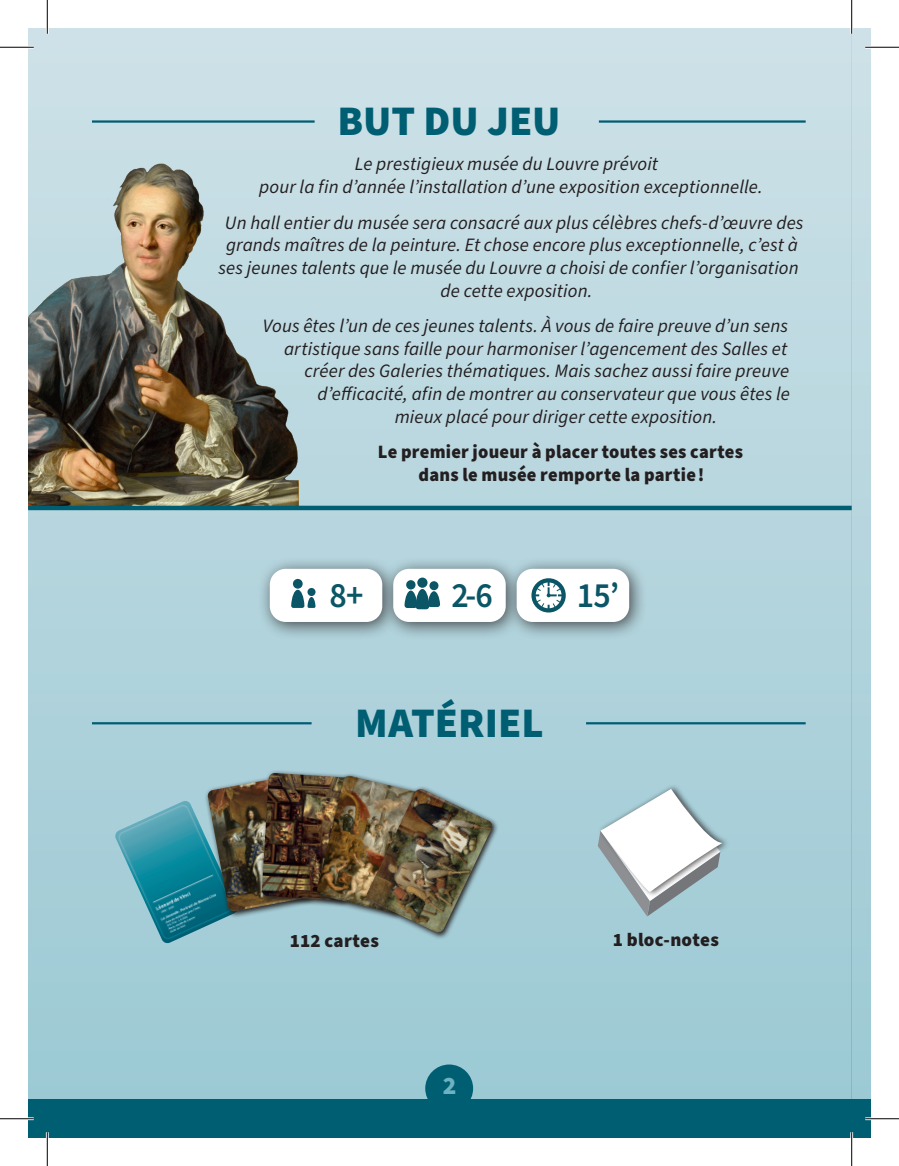
<style>
.page{position:relative;width:899px;height:1166px;background:#fff}
.page>*{position:absolute;margin:0;border:0;box-sizing:border-box;transform-origin:0 0}
.Titre_principal{font:900 42.07px "Source Sans Pro";color:#005e73}
.t1{font:600 35.55px "Source Sans Pro";color:#0a5666;scale:.95 1}
.t2{font:900 25.2px "Source Sans Pro";color:#6eb2c1}
.texte_courant{font:italic 18.9px/22.7px "Source Sans Pro";letter-spacing:.005em;color:#231f20;text-align:center}
.texte_courant-2{font:900 18.9px/22.7px "Source Sans Pro";letter-spacing:.015em;color:#231f20;text-align:center}
</style>
<div class="page">
<div style="left:851px;top:28px;width:19px;height:1110px;background:linear-gradient(to bottom,#cee1e8,#9ac8d3)"></div>
<div style="left:28px;top:28px;width:823px;height:1110px;background:linear-gradient(to bottom,#cee1e8,#9ac8d3)"></div>
<img style="left:114px;top:801px;width:124px;height:143px">
<hr style="left:92px;top:120px;width:222px;height:3px;background:#005e73">
<img style="left:28px;top:109px;width:271px;height:397px">
<hr style="left:28px;top:506px;width:823px;height:4px;background:#005e73">
<svg style="left:204px;top:774px;width:110px;height:145px"></svg>
<img style="left:207px;top:777px;width:105px;height:135px">
<svg style="left:258px;top:770px;width:101px;height:137px"></svg>
<img style="left:261px;top:773px;width:53px;height:127px">
<div style="left:597px;top:783px;width:133px;height:114px;background:#a9d0da"></div>
<svg style="left:597px;top:789px;width:125px;height:127px"></svg>
<svg style="left:314px;top:772px;width:119px;height:148px"></svg>
<img style="left:316px;top:776px;width:110px;height:137px">
<svg style="left:363px;top:786px;width:136px;height:153px;background:#9ebabc"></svg>
<img style="left:366px;top:789px;width:126px;height:144px">
<hr style="left:92px;top:722px;width:219px;height:2px;background:#005e73">
<hr style="left:585px;top:722px;width:220px;height:2px;background:#005e73">
<hr style="left:598px;top:120px;width:207px;height:3px;background:#005e73">
<div style="left:257px;top:556px;width:143px;height:84px;background:#231f20;opacity:.75"></div>
<div style="left:270px;top:569px;width:112px;height:53px;background:#fff;border-radius:16px"></div>
<div style="left:380px;top:556px;width:144px;height:84px;background:#231f20;opacity:.75"></div>
<div style="left:393px;top:569px;width:112px;height:53px;background:#fff;border-radius:16px"></div>
<div style="left:504px;top:556px;width:143px;height:84px;background:#231f20;opacity:.75"></div>
<div style="left:516px;top:569px;width:113px;height:53px;background:#fff;border-radius:16px"></div>
<div style="left:406px;top:580px;width:9px;height:10px;background:#0a5666;border-radius:50%"></div>
<div style="left:417px;top:578px;width:10px;height:10px;background:#0a5666;border-radius:50%"></div>
<div style="left:429px;top:581px;width:9px;height:9px;background:#0a5666;border-radius:50%"></div>
<svg style="left:404px;top:589px;width:36px;height:20px"></svg>
<div style="left:293px;top:579px;width:9px;height:10px;background:#0a5666;border-radius:50%"></div>
<svg style="left:291px;top:590px;width:24px;height:18px"></svg>
<div style="left:531px;top:578px;width:34px;height:35px;border:4px solid #0a5666;border-radius:50%"></div>
<svg style="left:534px;top:582px;width:28px;height:27px"></svg>
<div style="left:28px;top:1100px;width:842px;height:38px;background:#005e73"></div>
<div style="left:425px;top:1065px;width:48px;height:47px;background:#005e73;border-radius:50%"></div>
<hr style="left:0;top:46px;width:34px;height:3px;background:#fff">
<hr style="left:864px;top:46px;width:34px;height:3px;background:#fff">
<hr style="left:0;top:1117px;width:34px;height:3px;background:#fff">
<hr style="left:864px;top:1117px;width:34px;height:3px;background:#fff">
<hr style="left:46px;top:0;width:3px;height:34px;background:#fff">
<hr style="left:46px;top:1132px;width:3px;height:34px;background:#fff">
<hr style="left:849px;top:0;width:3px;height:34px;background:#fff">
<hr style="left:849px;top:1132px;width:3px;height:34px;background:#fff">
<hr style="left:0;top:47px;width:34px;height:1px;background:#000">
<hr style="left:864px;top:47px;width:34px;height:1px;background:#000">
<hr style="left:0;top:1118px;width:34px;height:1px;background:#000">
<hr style="left:864px;top:1118px;width:34px;height:1px;background:#000">
<hr style="left:47px;top:0;width:1px;height:34px;background:#000">
<hr style="left:47px;top:1132px;width:1px;height:34px;background:#000">
<hr style="left:850px;top:0;width:1px;height:34px;background:#000">
<hr style="left:850px;top:1132px;width:1px;height:34px;background:#000">
<p class="Titre_principal" style="left:337px;top:92px;width:224px">BUT DU JEU</p>
<p class="texte_courant" style="left:259px;top:153px;width:505px">Le prestigieux musée du Louvre prévoit<br>pour la fin d’année l’installation d’une exposition exceptionnelle.</p>
<p class="texte_courant" style="left:218px;top:211px;width:586px">Un hall entier du musée sera consacré aux plus célèbres chefs-d’œuvre des grands maîtres de la peinture. Et chose encore plus exceptionnelle, c’est à ses jeunes talents que le musée du Louvre a choisi de confier l’organisation de cette exposition.</p>
<p class="texte_courant" style="left:263px;top:315px;width:526px">Vous êtes l’un de ces jeunes talents. À vous de faire preuve d’un sens</p>
<p class="texte_courant" style="left:284px;top:338px;width:504px">artistique sans faille pour harmoniser l’agencement des Salles et</p>
<p class="texte_courant" style="left:304px;top:360px;width:486px">créer des Galeries thématiques. Mais sachez aussi faire preuve</p>
<p class="texte_courant" style="left:317px;top:383px;width:474px">d’efficacité, afin de montrer au conservateur que vous êtes le</p>
<p class="texte_courant" style="left:394px;top:406px;width:324px">mieux placé pour diriger cette exposition.</p>
<p class="texte_courant-2" style="left:377px;top:441px;width:366px">Le premier joueur à placer toutes ses cartes dans le musée remporte la partie !</p>
<p class="t1" style="left:329px;top:571px;width:37px">8+</p>
<p class="t1" style="left:451px;top:571px;width:45px">2-6</p>
<p class="t1" style="left:576px;top:571px;width:46px">15’</p>
<p class="Titre_principal" style="left:355px;top:694px;width:190px">MATÉRIEL</p>
<p class="texte_courant-2" style="left:290px;top:930px;width:91px">112 cartes</p>
<p class="texte_courant-2" style="left:612px;top:929px;width:107px">1 bloc-notes</p>
<h3 class="t2" style="left:442px;top:1068px;width:15px">2</h3>
</div>
